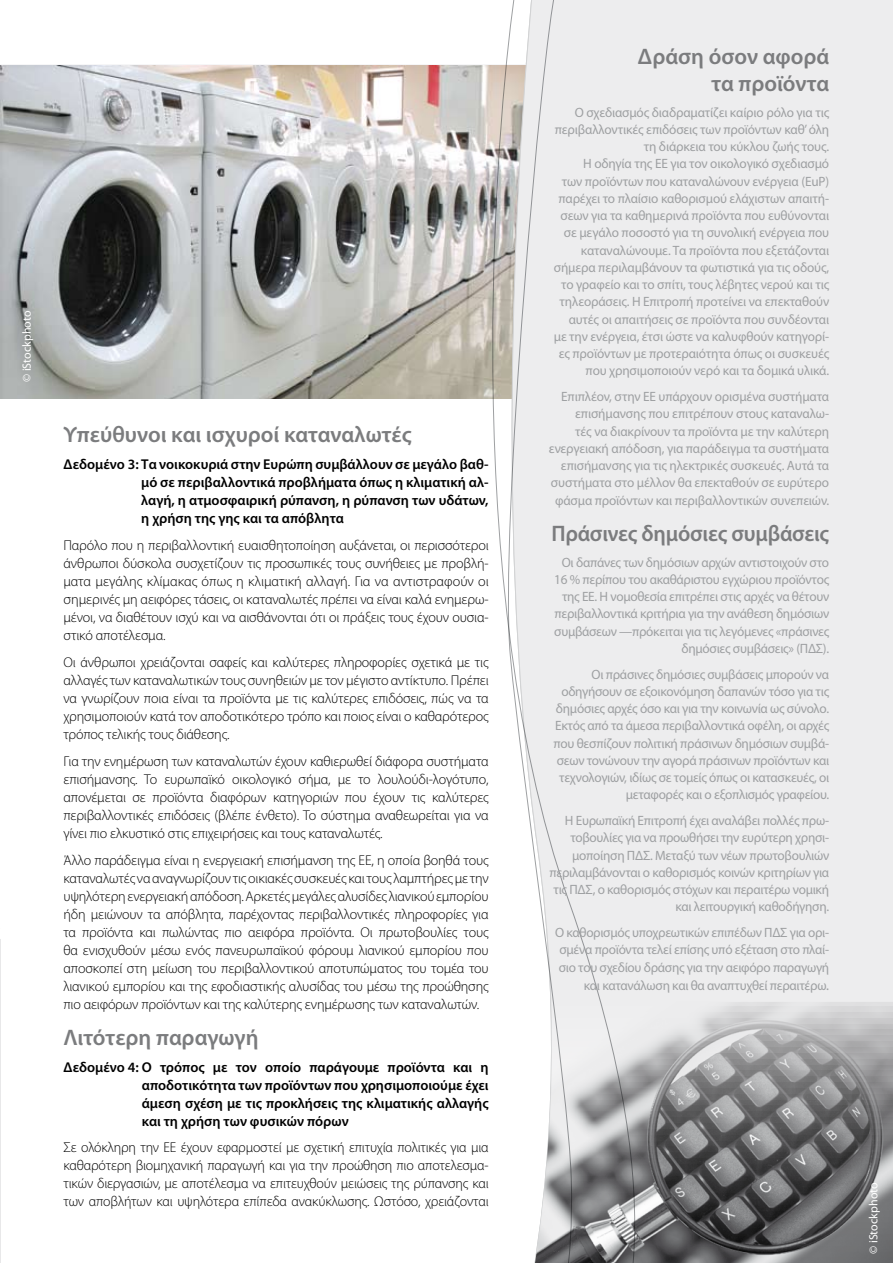
<style>
.page{position:relative;width:893px;height:1263px;background:#fff}
.page>*{position:absolute;margin:0;border:0;box-sizing:border-box;transform-origin:0 0}
.t1{font:600 22.5px/27px "Myriad Pro";letter-spacing:-.005em;color:#7b7c7e;text-align:right}
.t2{font:300 14.25px/18px "Myriad Pro";letter-spacing:-.01em;color:#000;text-align:justify}
.t3{font:600 14.25px/18px "Myriad Pro";color:#000;text-align:justify}
.t4{font:13.5px/17.2px "Myriad Pro";letter-spacing:-.02em;color:#9ea0a2;text-align:right}
.t5{font:12px "Myriad Pro";color:#fff}
.s1{font-size:14.25px}
</style>
<div class="page">
<img style="left:0;top:66px;width:490px;height:332px">
<div style="left:490px;top:0;width:403px;height:1002px;background:#ededee"></div>
<img style="left:637px;top:1002px;width:256px;height:261px">
<svg style="left:491px;top:0;width:146px;height:1263px"></svg>
<svg style="left:507px;top:0;width:66px;height:1263px"></svg>
<svg style="left:0;top:939px;width:1px;height:324px"></svg>
<p class="t5" style="left:19px;top:382px;width:73px;rotate:-90deg">© iStockphoto</p>
<h1 class="t1" style="left:63px;top:420px;width:350px">Υπεύθυνοι και ισχυροί καταναλωτές</h1>
<p class="t3" style="left:141px;top:455px;width:349px;text-indent:-78px">Δεδομένο 3: Τα νοικοκυριά στην Ευρώπη συμβάλλουν σε μεγάλο βαθ&shy;μό σε περιβαλλοντικά προβλήματα όπως η κλιματική αλ&shy;λαγή, η ατμοσφαιρική ρύπανση, η ρύπανση των υδάτων, η χρήση της γης και τα απόβλητα</p>
<p class="t2" style="left:63px;top:536px;width:427px">Παρόλο που η περιβαλλοντική ευαισθητοποίηση αυξάνεται, οι περισσότεροι άνθρωποι δύσκολα συσχετίζουν τις προσωπικές τους συνήθειες με προβλή&shy;ματα μεγάλης κλίμακας όπως η κλιματική αλλαγή. Για να αντιστραφούν οι σημερινές μη αειφόρες τάσεις, οι καταναλωτές πρέπει να είναι καλά ενημερω&shy;μένοι, να διαθέτουν ισχύ και να αισθάνονται ότι οι πράξεις τους έχουν ουσια&shy;στικό αποτέλεσμα.</p>
<p class="t2" style="left:63px;top:653px;width:427px">Οι άνθρωποι χρειάζονται σαφείς και καλύτερες πληροφορίες σχετικά με τις αλλαγές των καταναλωτικών τους συνηθειών με τον μέγιστο αντίκτυπο. Πρέπει να γνωρίζουν ποια είναι τα προϊόντα με τις καλύτερες επιδόσεις, πώς να τα χρησιμοποιούν κατά τον αποδοτικότερο τρόπο και ποιος είναι ο καθαρότερος τρόπος τελικής τους διάθεσης.</p>
<p class="t2" style="left:63px;top:752px;width:427px">Για την ενημέρωση των καταναλωτών έχουν καθιερωθεί διάφορα συστήματα επισήμανσης. Το ευρωπαϊκό οικολογικό σήμα, με το λουλούδι-λογότυπο, απονέμεται σε προϊόντα διαφόρων κατηγοριών που έχουν τις καλύτερες περιβαλλοντικές επιδόσεις (βλέπε ένθετο). Το σύστημα αναθεωρείται για να γίνει πιο ελκυστικό στις επιχειρήσεις και τους καταναλωτές.</p>
<p class="t2" style="left:63px;top:851px;width:427px">Άλλο παράδειγμα είναι η ενεργειακή επισήμανση της ΕΕ, η οποία βοηθά τους καταναλωτές να αναγνωρίζουν τις οικιακές συσκευές και τους λαμπτήρες με την υψηλότερη ενεργειακή απόδοση. Αρκετές μεγάλες αλυσίδες λιανικού εμπορίου ήδη μειώνουν τα απόβλητα, παρέχοντας περιβαλλοντικές πληροφορίες για τα προϊόντα και πωλώντας πιο αειφόρα προϊόντα. Οι πρωτοβουλίες τους θα ενισχυθούν μέσω ενός πανευρωπαϊκού φόρουμ λιανικού εμπορίου που αποσκοπεί στη μείωση του περιβαλλοντικού αποτυπώματος του τομέα του λιανικού εμπορίου και της εφοδιαστικής αλυσίδας του μέσω της προώθησης πιο αειφόρων προϊόντων και της καλύτερης ενημέρωσης των καταναλωτών.</p>
<h1 class="t1" style="left:63px;top:1023px;width:197px">Λιτότερη παραγωγή</h1>
<p class="t3" style="left:142px;top:1058px;width:348px;text-indent:-78px">Δεδομένο 4: Ο τρόπος με τον οποίο παράγουμε προϊόντα και η αποδοτικότητα των προϊόντων που χρησιμοποιούμε έχει άμεση σχέση με τις προκλήσεις της κλιματικής αλλαγής και τη χρήση των φυσικών πόρων</p>
<p class="t2" style="left:63px;top:1139px;width:427px">Σε ολόκληρη την ΕΕ έχουν εφαρμοστεί με σχετική επιτυχία πολιτικές για μια καθαρότερη βιομηχανική παραγωγή και για την προώθηση πιο αποτελεσμα&shy;τικών διεργασιών, με αποτέλεσμα να επιτευχθούν μειώσεις της ρύπανσης και των αποβλήτων και υψηλότερα επίπεδα ανακύκλωσης. Ωστόσο, χρειάζονται</p>
<h1 class="t1" style="left:638px;top:42px;width:193px">Δράση όσον αφορά τα προϊόντα</h1>
<p class="t4" style="left:554px;top:103px;width:277px">Ο σχεδιασμός διαδραματίζει καίριο ρόλο για τις περιβαλλοντικές επιδόσεις των προϊόντων καθ’ όλη τη διάρκεια του κύκλου ζωής τους.<br>Η οδηγία της ΕΕ για τον οικολογικό σχεδιασμό<br>των προϊόντων που καταναλώνουν ενέργεια (EuP) παρέχει το πλαίσιο καθορισμού ελάχιστων απαιτή&shy;σεων για τα καθημερινά προϊόντα που ευθύνονται σε μεγάλο ποσοστό για τη συνολική ενέργεια που καταναλώνουμε. Τα προϊόντα που εξετάζονται σήμερα περιλαμβάνουν τα φωτιστικά για τις οδούς, το γραφείο και το σπίτι, τους λέβητες νερού και τις τηλεοράσεις. Η Επιτροπή προτείνει να επεκταθούν αυτές οι απαιτήσεις σε προϊόντα που συνδέονται με την ενέργεια, έτσι ώστε να καλυφθούν κατηγορί&shy;ες προϊόντων με προτεραιότητα όπως οι συσκευές που χρησιμοποιούν νερό και τα δομικά υλικά.</p>
<p class="t4" style="left:549px;top:388px;width:282px">Επιπλέον, στην ΕΕ υπάρχουν ορισμένα συστήματα επισήμανσης που επιτρέπουν στους καταναλω-<br>τές να διακρίνουν τα προϊόντα με την καλύτερη ενεργειακή απόδοση, για παράδειγμα τα συστήματα επισήμανσης για τις ηλεκτρικές συσκευές. Αυτά τα συστήματα στο μέλλον θα επεκταθούν σε ευρύτερο φάσμα προϊόντων και περιβαλλοντικών συνεπειών.</p>
<h1 class="t1" style="left:551px;top:519px;width:279px">Πράσινες δημόσιες συμβάσεις</h1>
<p class="t4" style="left:554px;top:553px;width:277px">Οι δαπάνες των δημόσιων αρχών αντιστοιχούν στο 16 % περίπου του ακαθάριστου εγχώριου προϊόντος της ΕΕ. Η νομοθεσία επιτρέπει στις αρχές να θέτουν περιβαλλοντικά κριτήρια για την ανάθεση δημόσιων συμβάσεων —πρόκειται για τις λεγόμενες «πράσινες δημόσιες συμβάσεις» (ΠΔΣ).</p>
<p class="t4" style="left:554px;top:665px;width:277px">Οι πράσινες δημόσιες συμβάσεις μπορούν να οδηγήσουν σε εξοικονόμηση δαπανών τόσο για τις δημόσιες αρχές όσο και για την κοινωνία ως σύνολο.<br>Εκτός από τα άμεσα περιβαλλοντικά οφέλη, οι αρχές που θεσπίζουν πολιτική πράσινων δημόσιων συμβά&shy;σεων τονώνουν την αγορά πράσινων προϊόντων και τεχνολογιών, ιδίως σε τομείς όπως οι κατασκευές, οι μεταφορές και ο εξοπλισμός γραφείου.</p>
<p class="t4" style="left:549px;top:812px;width:281px">Η Ευρωπαϊκή Επιτροπή έχει αναλάβει πολλές πρω&shy;τοβουλίες για να προωθήσει την ευρύτερη χρησι&shy;μοποίηση ΠΔΣ. Μεταξύ των νέων πρωτοβουλιών περιλαμβάνονται ο καθορισμός κοινών κριτηρίων για τις ΠΔΣ, ο καθορισμός στόχων και περαιτέρω νομική και λειτουργική καθοδήγηση.</p>
<p class="t4" style="left:555px;top:924px;width:276px">Ο καθορισμός υποχρεωτικών επιπέδων ΠΔΣ για ορι&shy;σμένα προϊόντα τελεί επίσης υπό εξέταση στο πλαί&shy;σιο του σχεδίου δράσης για την αειφόρο παραγωγή και κατανάλωση και θα αναπτυχθεί περαιτέρω<span class="s1">.</span></p>
<p class="t5" style="left:866px;top:1254px;width:73px;rotate:-90deg">© iStockphoto</p>
</div>
